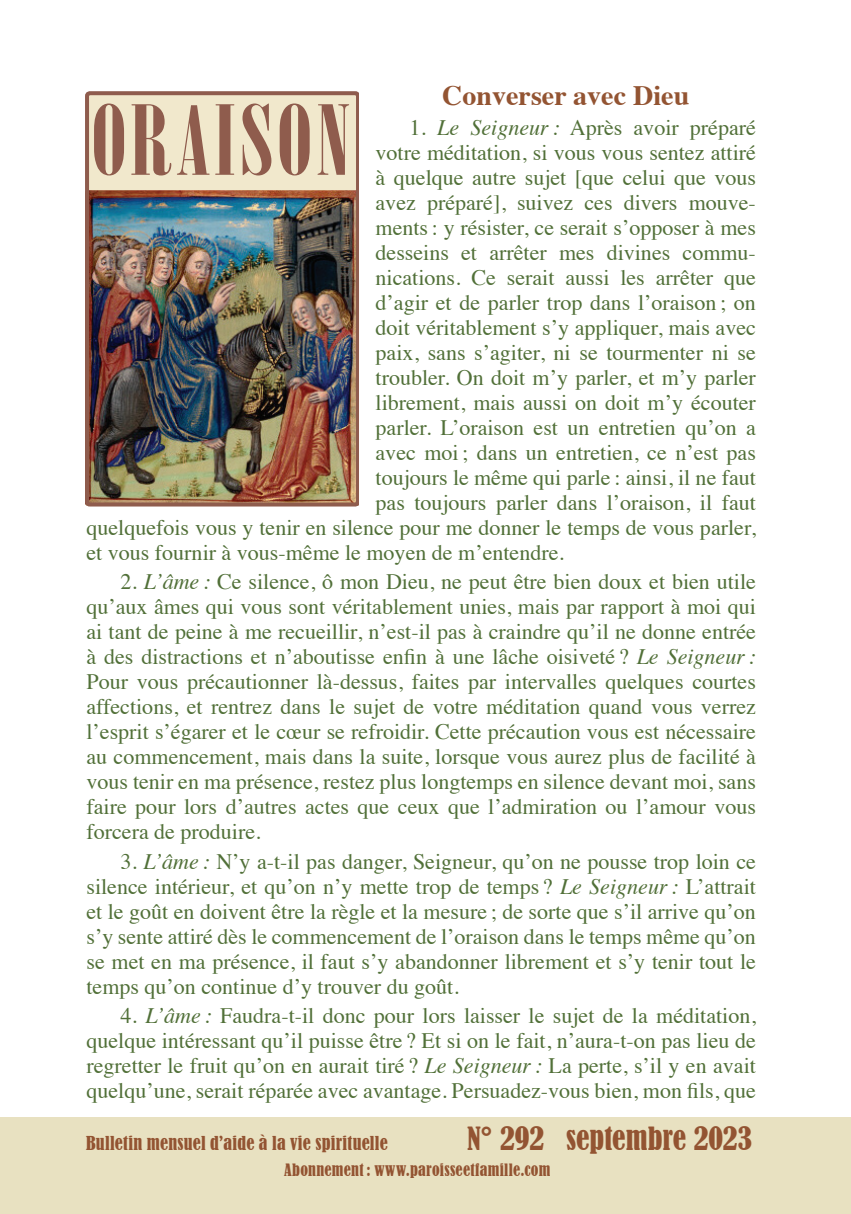
<style>
.page{position:relative;width:851px;height:1214px;background:#fff}
.page>*{position:absolute;margin:0;border:0;box-sizing:border-box;transform-origin:0 0}
.t1{font:96px "Onyx";letter-spacing:.04em;color:#8f5c4d;scale:1.15 1}
.t2{font:condensed 30px "Bernard";color:#935432}
.t3{font:700 28px "Times";color:#935432}
.t4{font:22px/25px "Times";color:#517038;text-align:justify}
.t5{font:condensed 18px "Bernard";letter-spacing:.015em;color:#935432}
.t6{font:condensed 16px "Bernard";letter-spacing:.02em;color:#935432}
.s1{font-style:italic}
</style>
<div class="page">
<img style="left:85px;top:92px;width:273px;height:414px">
<div style="left:0;top:1117px;width:850px;height:96px;background:#e8e1c1"></div>
<p class="t3" style="left:442px;top:69px;width:248px">Converser avec Dieu</p>
<p class="t4" style="left:409px;top:113px;width:348px">1. <span class="s1">Le Seigneur :</span> Après avoir préparé</p>
<p class="t4" style="left:375px;top:138px;width:382px">votre méditation, si vous vous sentez attiré</p>
<p class="t4" style="left:375px;top:163px;width:382px">à quelque autre sujet [que celui que vous</p>
<p class="t4" style="left:375px;top:188px;width:382px">avez préparé], suivez ces divers mouve-</p>
<p class="t4" style="left:375px;top:213px;width:382px">ments : y résister, ce serait s’opposer à mes</p>
<p class="t4" style="left:375px;top:238px;width:382px">desseins et arrêter mes divines commu-</p>
<p class="t4" style="left:375px;top:263px;width:382px">nications. Ce serait aussi les arrêter que</p>
<p class="t4" style="left:375px;top:288px;width:382px">d’agir et de parler trop dans l’oraison ; on</p>
<p class="t4" style="left:375px;top:313px;width:382px">doit véritablement s’y appliquer, mais avec</p>
<p class="t4" style="left:375px;top:338px;width:382px">paix, sans s’agiter, ni se tourmenter ni se</p>
<p class="t4" style="left:375px;top:363px;width:382px">troubler. On doit m’y parler, et m’y parler</p>
<p class="t4" style="left:375px;top:388px;width:382px">librement, mais aussi on doit m’y écouter</p>
<p class="t4" style="left:375px;top:413px;width:382px">parler. L’oraison est un entretien qu’on a</p>
<p class="t4" style="left:375px;top:438px;width:382px">avec moi ; dans un entretien, ce n’est pas</p>
<p class="t4" style="left:375px;top:463px;width:382px">toujours le même qui parle : ainsi, il ne faut</p>
<p class="t4" style="left:375px;top:488px;width:382px">pas toujours parler dans l’oraison, il faut</p>
<p class="t4" style="left:86px;top:513px;width:670px">quelquefois vous y tenir en silence pour me donner le temps de vous parler,</p>
<p class="t4" style="left:86px;top:538px;width:479px">et vous fournir à vous-même le moyen de m’entendre.</p>
<p class="t4" style="left:86px;top:567px;width:671px;text-indent:34px">2. <span class="s1">L’âme :</span> Ce silence, ô mon Dieu, ne peut être bien doux et bien utile qu’aux âmes qui vous sont véritablement unies, mais par rapport à moi qui ai tant de peine à me recueillir, n’est-il pas à craindre qu’il ne donne entrée à des distractions et n’aboutisse enfin à une lâche oisiveté ? <span class="s1">Le Seigneur :<br></span>Pour vous précautionner là-dessus, faites par intervalles quelques courtes affections, et rentrez dans le sujet de votre méditation quand vous verrez l’esprit s’égarer et le cœur se refroidir. Cette précaution vous est nécessaire au commencement, mais dans la suite, lorsque vous aurez plus de facilité à vous tenir en ma présence, restez plus longtemps en silence devant moi, sans faire pour lors d’autres actes que ceux que l’admiration ou l’amour vous forcera de produire.</p>
<p class="t4" style="left:86px;top:846px;width:671px;text-indent:34px">3. <span class="s1">L’âme :</span> N’y a-t-il pas danger, Seigneur, qu’on ne pousse trop loin ce silence intérieur, et qu’on n’y mette trop de temps ? <span class="s1">Le Seigneur :</span> L’attrait et le goût en doivent être la règle et la mesure ; de sorte que s’il arrive qu’on s’y sente attiré dès le commencement de l’oraison dans le temps même qu’on se met en ma présence, il faut s’y abandonner librement et s’y tenir tout le temps qu’on continue d’y trouver du goût.</p>
<p class="t4" style="left:86px;top:1001px;width:671px;text-indent:34px">4. <span class="s1">L’âme :</span> Faudra-t-il donc pour lors laisser le sujet de la méditation, quelque intéressant qu’il puisse être ? Et si on le fait, n’aura-t-on pas lieu de regretter le fruit qu’on en aurait tiré ? <span class="s1">Le Seigneur :</span> La perte, s’il y en avait quelqu’une, serait réparée avec avantage. Persuadez-vous bien, mon fils, que</p>
<h1 class="t1" style="left:92px;top:85px;width:226px">ORAISON</h1>
<p class="t5" style="left:86px;top:1132px;width:303px">Bulletin mensuel d’aide à la vie spirituelle</p>
<h2 class="t2" style="left:467px;top:1120px;width:286px">N° 292 septembre 2023</h2>
<p class="t6" style="left:284px;top:1160px;width:268px">Abonnement : www.paroisseetfamille.com</p>
</div>
